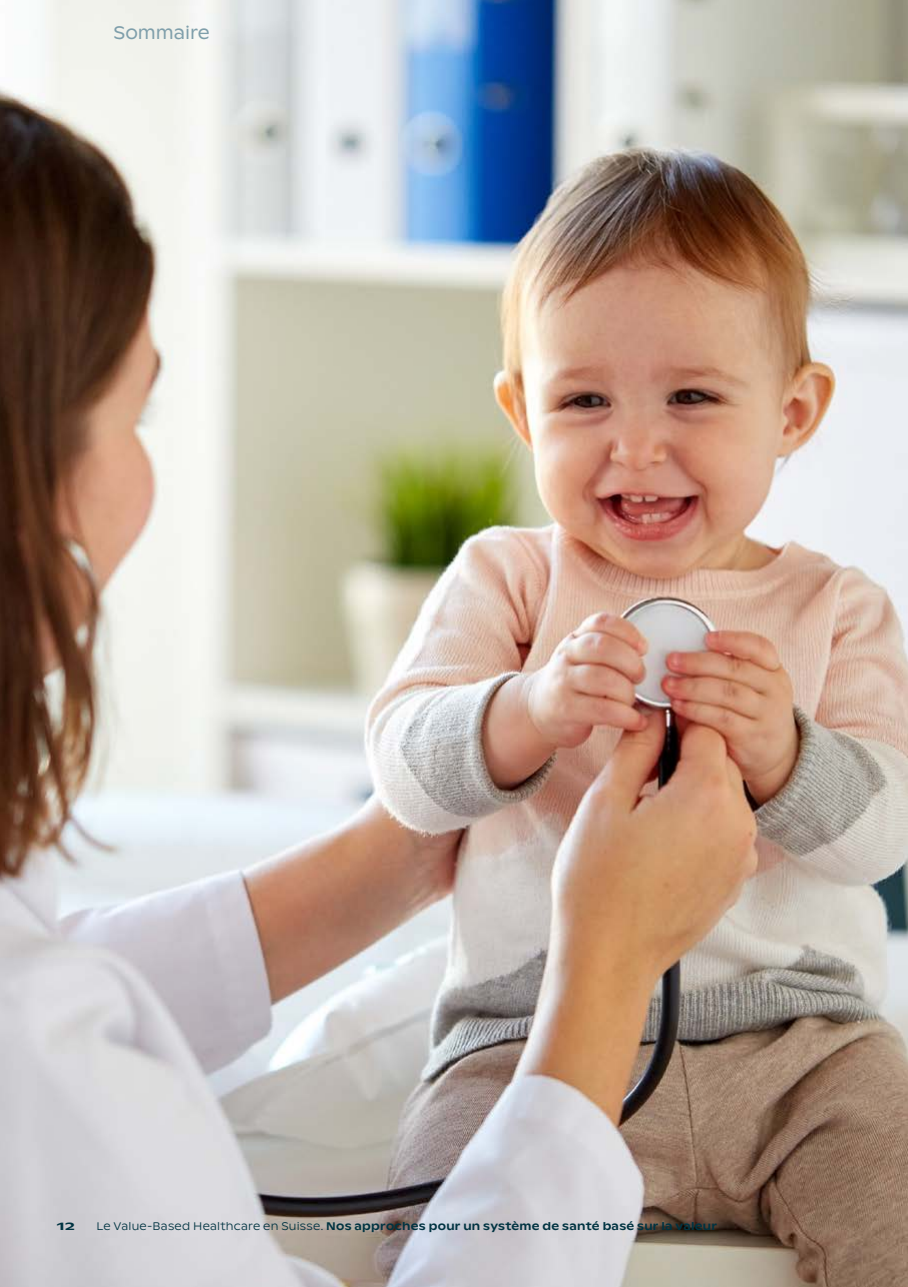
<style>
.page{position:relative;width:908px;height:1287px;background:#fff}
.page>*{position:absolute;margin:0;border:0;box-sizing:border-box;transform-origin:0 0}
.t1{font:18px "ABC Ginto Nord";color:#7f9fab}
.t2{font:500 11px "ABC Ginto Nord";letter-spacing:.025em;color:#003341}
.t3{font:500 11px "ABC Ginto Nord";letter-spacing:.025em;color:#003341;scale:1.5 1}
.s1{font-weight:300}
</style>
<div class="page">
<img style="left:0;top:0;width:907px;height:1287px">
<h1 class="t1" style="left:113px;top:21px;width:98px">Sommaire</h1>
<p class="t3" style="left:57px;top:1220px;width:14px">12</p>
<p class="t2" style="left:96px;top:1220px;width:621px"><span class="s1">Le Value-Based Healthcare en Suisse.</span> Nos approches pour un système de santé basé sur la valeur</p>
</div>
